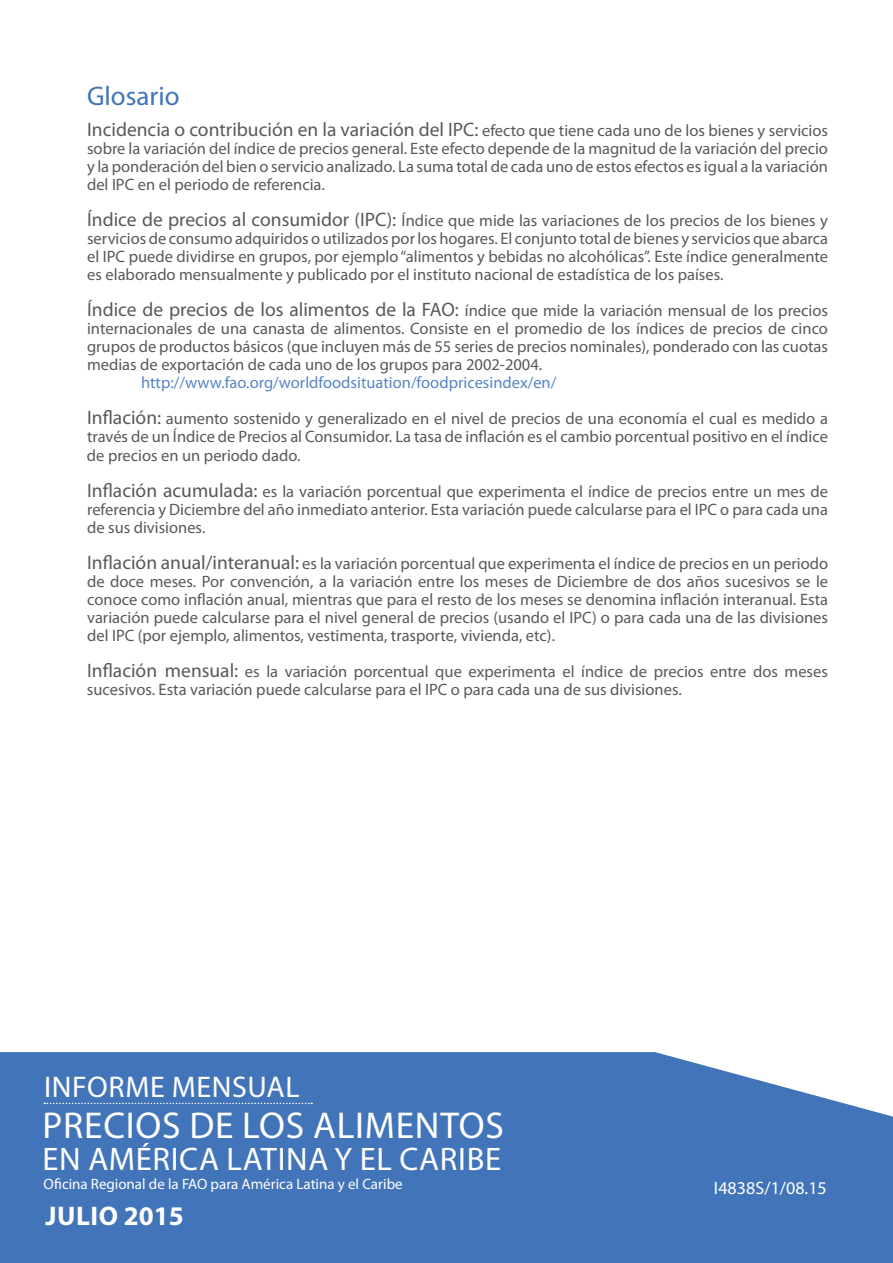
<style>
.page{position:relative;width:893px;height:1263px;background:#fff}
.page>*{position:absolute;margin:0;border:0;box-sizing:border-box;transform-origin:0 0}
.t1{font:37.5px "Myriad Pro";color:#fff}
.t2{font:32.7px "Myriad Pro";letter-spacing:.02em;color:#fff}
.t3{font:30px "Myriad Pro";color:#fff}
.t4{font:700 27px "Myriad Pro";letter-spacing:.02em;color:#fff}
.t5{font:27px "Myriad Pro";color:#4274b9}
.t6{font:19.5px "Myriad Pro";color:#58595b}
.t7{font:18px "Myriad Pro";color:#fff}
.t8{font:16.5px/18px "Myriad Pro";color:#58595b;text-align:justify}
.t9{font:15px "Myriad Pro";color:#fff}
.s1{font-size:16.5px}
.s2{font-size:19.5px}
.s3{color:#5886c5}
</style>
<div class="page">
<div style="left:0;top:1052px;width:893px;height:211px;background:#4274b9"></div>
<svg style="left:44px;top:1103px;width:268px;height:1px"></svg>
<h3 class="t5" style="left:87px;top:79px;width:94px">Glosario</h3>
<p class="t6" style="left:87px;top:118px;width:742px">I ncidencia o contribución en la variación del I PC: <span class="s1">efecto que tiene cada uno de los bienes y servicios</span></p>
<p class="t8" style="left:87px;top:140px;width:742px">sobre la variación del índice de precios general. Este efecto depende de la magnitud de la variación del precio y la ponderación del bien o servicio analizado. La suma total de cada uno de estos efectos es igual a la variación del I PC en el periodo de referencia.</p>
<p class="t8" style="left:87px;top:212px;width:743px"><span class="s2">Índice de precios al consumidor (IPC):</span> Índice que mide las variaciones de los precios de los bienes y servicios de consumo adquiridos o utilizados porlos hogares. El conjunto total de bienes y servicios que abarca el I PC puede dividirse en grupos, por ejemplo“alimentos y bebidas no alcohólicas”. Este índice generalmente es elaborado mensualmente y publicado por el instituto nacional de estadística de los países.</p>
<p class="t8" style="left:87px;top:302px;width:742px"><span class="s2">Índice de precios de los alimentos de la FAO:</span> índice que mide la variación mensual de los precios internacionales de una canasta de alimentos. Consiste en el promedio de los índices de precios de cinco grupos de productos básicos (que incluyen más de 55 series de precios nominales), ponderado con las cuotas medias de exportación de cada uno de los grupos para 2002-2004.</p>
<p class="t8" style="left:87px;top:365px;width:742px;line-height:36px;text-indent:54px"><span class="s3">http://www.fao.org/worldfoodsituation/foodpricesindex/en/<br></span><span class="s2">I nflación:</span> aumento sostenido y generalizado en el nivel de precios de una economía el cual es medido a</p>
<p class="t8" style="left:87px;top:428px;width:742px">través de un Índice de Precios al Consumidor. La tasa de inflación es el cambio porcentual positivo en el índice de precios en un periodo dado.</p>
<p class="t8" style="left:87px;top:482px;width:742px"><span class="s2">I nflación acumulada:</span> es la variación porcentual que experimenta el índice de precios entre un mes de referencia y Diciembre del año inmediato anterior. Esta variación puede calcularse para el I PC o para cada una de sus divisiones.</p>
<p class="t8" style="left:87px;top:554px;width:743px"><span class="s2">I nflación anual/interanual:</span> es la variación porcentual que experimenta el índice de precios en un periodo de doce meses. Por convención, a la variación entre los meses de Diciembre de dos años sucesivos se le conoce como inflación anual, mientras que para el resto de los meses se denomina inflación interanual. Esta variación puede calcularse para el nivel general de precios (usando el I PC) o para cada una de las divisiones del I PC (por ejemplo, alimentos, vestimenta, trasporte, vivienda, etc).</p>
<p class="t8" style="left:87px;top:662px;width:742px"><span class="s2">I nflación mensual:</span> es la variación porcentual que experimenta el índice de precios entre dos meses sucesivos. Esta variación puede calcularse para el I PC o para cada una de sus divisiones.</p>
<h3 class="t3" style="left:44px;top:1068px;width:18px">Informemensual</h3>
<h1 class="t1" style="left:43px;top:1102px;width:21px">prec</h1>
<h1 class="t1" style="left:126px;top:1102px;width:29px">iosdelosal</h1>
<h1 class="t1" style="left:355px;top:1102px;width:34px">imen</h1>
<h1 class="t1" style="left:440px;top:1102px;width:35px">tos</h1>
<h2 class="t2" style="left:42px;top:1138px;width:19px">enam</h2>
<h2 class="t2" style="left:136px;top:1138px;width:61px">éricala</h2>
<h2 class="t2" style="left:261px;top:1138px;width:108px">tina y elcar</h2>
<h2 class="t2" style="left:458px;top:1138px;width:25px">ibe</h2>
<p class="t9" style="left:44px;top:1175px;width:361px">Oficina Regional de la FAO para América Latina y el Caribe</p>
<h3 class="t4" style="left:46px;top:1198px;width:140px">JULIO 2015</h3>
<p class="t7" style="left:714px;top:1177px;width:114px">i4838S/1/08.15</p>
</div>
